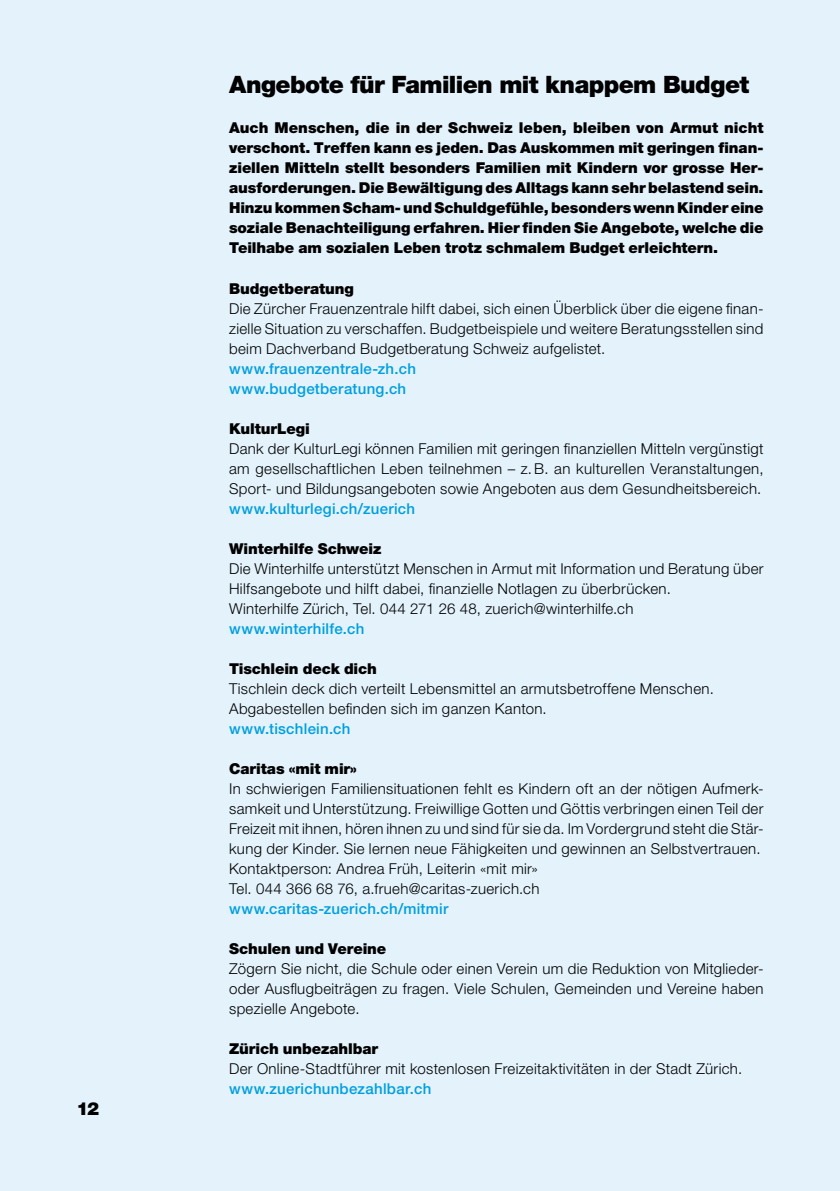
<style>
.page{position:relative;width:840px;height:1191px;background:#fff}
.page>*{position:absolute;margin:0;border:0;box-sizing:border-box;transform-origin:0 0}
.t1{font:900 24px "Helvetica Neue LT Pro";letter-spacing:-.025em;color:#000}
.t2{font:900 18px "Helvetica Neue LT Pro";color:#000}
.t3{font:300 15px/20px "Helvetica Neue LT Pro";letter-spacing:.02em;color:#000;text-align:justify}
.t4{font:900 15px/20px "Helvetica Neue LT Pro";letter-spacing:-.01em;color:#000;text-align:justify}
.t5{font:500 15px/20px "Helvetica Neue LT Pro";letter-spacing:.02em;color:#009fe0}
</style>
<div class="page">
<div style="left:0;top:0;width:839px;height:1191px;background:#e3f2fb"></div>
<p class="t2" style="left:76px;top:1097px;width:24px">12</p>
<h1 class="t1" style="left:229px;top:70px;width:521px">Angebote für Familien mit knappem Budget</h1>
<p class="t4" style="left:229px;top:118px;width:535px">Auch Menschen, die in der Schweiz leben, bleiben von Armut nicht verschont. Treffen kann es jeden. Das Auskommen mit geringen finan&shy;ziellen Mitteln stellt besonders Familien mit Kindern vor grosse Her&shy;ausforderungen. Die Bewältigung des Alltags kann sehr belastend sein.<br>Hinzu kommen Scham- und Schuldgefühle, besonders wenn Kinder eine soziale Benachteiligung erfahren. Hier finden Sie Angebote, welche die Teilhabe am sozialen Leben trotz schmalem Budget erleichtern.</p>
<p class="t4" style="left:229px;top:278px;width:126px">Budgetberatung</p>
<p class="t3" style="left:229px;top:298px;width:535px">Die Zürcher Frauenzentrale hilft dabei, sich einen Überblick über die eigene finan&shy;zielle Situation zu verschaffen. Budgetbeispiele und weitere Beratungsstellen sind beim Dachverband Budgetberatung Schweiz aufgelistet.</p>
<p class="t5" style="left:229px;top:358px;width:188px">www.frauenzentrale-zh.ch www.budgetberatung.ch</p>
<p class="t4" style="left:229px;top:418px;width:82px">KulturLegi</p>
<p class="t3" style="left:229px;top:438px;width:535px">Dank der KulturLegi können Familien mit geringen finanziellen Mitteln vergünstigt am gesellschaftlichen Leben teilnehmen – z.B. an kulturellen Veranstaltungen, Sport- und Bildungsangeboten sowie Angeboten aus dem Gesundheitsbereich.</p>
<p class="t5" style="left:229px;top:498px;width:187px">www.kulturlegi.ch/zuerich</p>
<p class="t4" style="left:229px;top:538px;width:154px">Winterhilfe Schweiz</p>
<p class="t3" style="left:229px;top:558px;width:535px;text-align:left">Die Winterhilfe unterstützt Menschen in Armut mit Information und Beratung über<br>Hilfsangebote und hilft dabei, finanzielle Notlagen zu überbrücken.<br>Winterhilfe Zürich, Tel. 044 271 26 48, zuerich@winterhilfe.ch</p>
<p class="t5" style="left:229px;top:618px;width:137px">www.winterhilfe.ch</p>
<p class="t4" style="left:229px;top:658px;width:149px">Tischlein deck dich</p>
<p class="t3" style="left:229px;top:678px;width:486px">Tischlein deck dich verteilt Lebensmittel an armutsbetroffene Menschen.<br>Abgabestellen befinden sich im ganzen Kanton.</p>
<p class="t5" style="left:229px;top:718px;width:123px">www.tischlein.ch</p>
<p class="t4" style="left:229px;top:758px;width:129px">Caritas «mit mir»</p>
<p class="t3" style="left:229px;top:778px;width:535px;text-align:left">In schwierigen Familiensituationen fehlt es Kindern oft an der nötigen Aufmerk&shy;samkeit und Unterstützung. Freiwillige Gotten und Göttis verbringen einen Teil der Freizeit mit ihnen, hören ihnen zu und sind für sie da. Im Vordergrund steht die Stär&shy;kung der Kinder. Sie lernen neue Fähigkeiten und gewinnen an Selbstvertrauen.<br>Kontaktperson: Andrea Früh, Leiterin «mit mir»<br>Tel. 044 366 68 76, a.frueh@caritas-zuerich.ch</p>
<p class="t5" style="left:229px;top:898px;width:220px">www.caritas-zuerich.ch/mitmir</p>
<p class="t4" style="left:229px;top:938px;width:159px">Schulen und Vereine</p>
<p class="t3" style="left:229px;top:958px;width:535px">Zögern Sie nicht, die Schule oder einen Verein um die Reduktion von Mitglieder&shy;oder Ausflugbeiträgen zu fragen. Viele Schulen, Gemeinden und Vereine haben spezielle Angebote.</p>
<p class="t4" style="left:229px;top:1038px;width:150px">Zürich unbezahlbar</p>
<p class="t3" style="left:229px;top:1058px;width:514px">Der Online-Stadtführer mit kostenlosen Freizeitaktivitäten in der Stadt Zürich.</p>
<p class="t5" style="left:229px;top:1078px;width:203px">www.zuerichunbezahlbar.ch</p>
</div>
